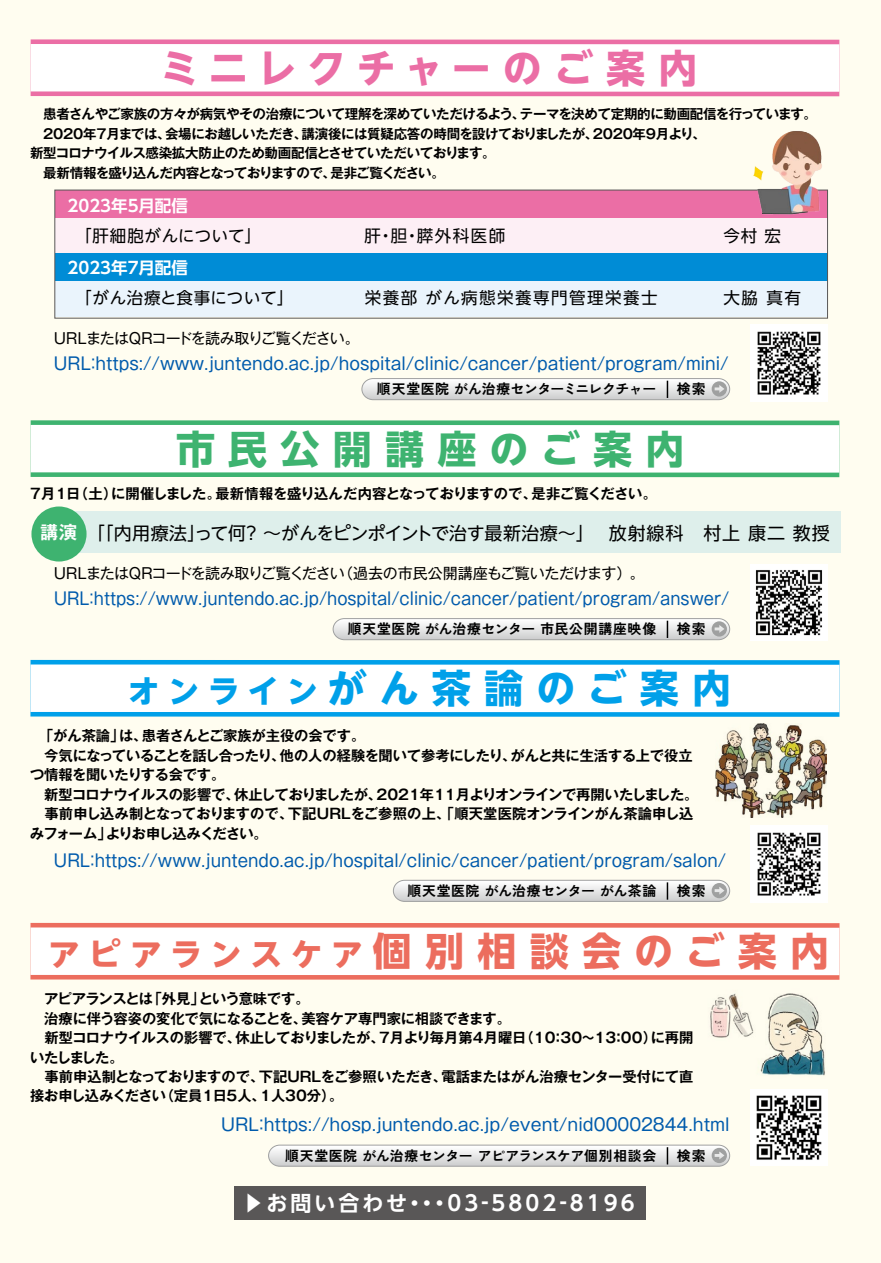
<style>
.page{position:relative;width:881px;height:1263px;background:#fff}
.page>*{position:absolute;margin:0;border:0;box-sizing:border-box;transform-origin:0 0}
.t1{font:700 39px "UD Shin Go NT Pro";letter-spacing:.275em;color:#eb6ea5}
.t2{font:700 39px "UD Shin Go NT Pro";letter-spacing:.34em;color:#3eb370}
.t3{font:700 39px "UD Shin Go NT Pro";letter-spacing:.34em;color:#ec6d5e}
.t4{font:700 39px "UD Shin Go NT Pro";letter-spacing:.335em;color:#00a0e9}
.t5{font:700 31.5px "UD Shin Go NT Pro";letter-spacing:.28em;color:#ec6d5e}
.t6{font:700 31.5px "UD Shin Go NT Pro";letter-spacing:.255em;color:#00a0e9}
.t7{font:700 21px "UD Shin Go NT Pro De";letter-spacing:.15em;color:#fff}
.t8{font:18px "UD Shin Go NT Pro";letter-spacing:.02em;color:#000}
.t9{font:700 18px "Gothic MB101 Pro De";color:#fff}
.t10{font:17.25px "Gothic MB101 Pro";color:#005bac}
.t11{font:17.25px "Gothic MB101 Pro";color:#005bac;scale:.94 1}
.t12{font:17.25px "Gothic MB101 Pro";color:#005bac;scale:.96 1}
.t13{font:16.5px "UD Shin Go NT Pro";letter-spacing:.08em;color:#000}
.t14{font:700 16.5px "UD Shin Go NT Pro De";color:#fff}
.t15{font:16.5px "UD Shin Go NT Pro";letter-spacing:.015em;color:#000}
.t16{font:16.5px "UD Shin Go NT Pro";letter-spacing:.025em;color:#000}
.t17{font:15px "Gothic MB101 Pro";letter-spacing:-.095em;color:#000}
.t18{font:15px "Gothic MB101 Pro";letter-spacing:-.01em;color:#000}
.t19{font:700 14.25px/19.5px "Gothic MB101 Pro De";letter-spacing:-.015em;color:#000}
.t20{font:700 14.25px/19.5px "Gothic MB101 Pro De";letter-spacing:-.05em;color:#000}
.t21{font:700 14.25px/19.5px "Gothic MB101 Pro De";letter-spacing:-.035em;color:#000}
.t22{font:700 14.25px "Gothic MB101 Pro De";letter-spacing:.015em;color:#000}
.t23{font:700 14.25px "Gothic MB101 Pro De";letter-spacing:.005em;color:#000}
.t24{font:700 14.25px "Gothic MB101 Pro De";letter-spacing:-.045em;color:#000}
.t25{font:700 14.25px "Gothic MB101 Pro De";letter-spacing:-.065em;color:#000}
.t26{font:700 14.25px "Gothic MB101 Pro De";letter-spacing:-.04em;color:#000}
.t27{font:700 13.8px "Zen K Gothic";letter-spacing:.04em;color:#000}
.t28{font:700 13.8px "Zen K Gothic";letter-spacing:-.015em;color:#000}
.t29{font:700 13.5px "Gothic MB101 Pro De";letter-spacing:-.025em;color:#000}
.t30{font:700 13.5px "Gothic MB101 Pro De";letter-spacing:-.055em;color:#000}
.t31{font:700 13.5px "Gothic MB101 Pro De";letter-spacing:-.07em;color:#000}
</style>
<div class="page">
<div style="left:0;top:0;width:880px;height:1263px;background:#fffdf0"></div>
<img style="left:760px;top:993px;width:65px;height:83px">
<img style="left:715px;top:723px;width:111px;height:95px">
<img style="left:710px;top:993px;width:54px;height:53px">
<div style="left:55px;top:255px;width:772px;height:62px;background:#eaf4fc"></div>
<div style="left:55px;top:190px;width:772px;height:66px;background:#fdeff5"></div>
<div style="left:55px;top:190px;width:772px;height:28px;background:#eb6ea5"></div>
<div style="left:55px;top:253px;width:772px;height:28px;background:#008cd6"></div>
<div style="left:31px;top:39px;width:808px;height:57px;background:#eb6ea5"></div>
<div style="left:31px;top:44px;width:808px;height:48px;background:#fff"></div>
<div style="left:31px;top:420px;width:808px;height:57px;background:#3eb370"></div>
<div style="left:31px;top:425px;width:808px;height:48px;background:#fff"></div>
<div style="left:234px;top:1186px;width:411px;height:34px;background:#595757"></div>
<img style="left:750px;top:325px;width:77px;height:76px">
<div style="left:30px;top:660px;width:809px;height:57px;background:#00a0e9"></div>
<div style="left:30px;top:664px;width:809px;height:48px;background:#fff"></div>
<div style="left:30px;top:923px;width:809px;height:57px;background:#ec6d5e"></div>
<div style="left:30px;top:927px;width:809px;height:48px;background:#fff"></div>
<img style="left:750px;top:826px;width:77px;height:76px">
<svg style="left:361px;top:378px;width:369px;height:22px"></svg>
<svg style="left:392px;top:879px;width:338px;height:23px"></svg>
<img style="left:750px;top:1089px;width:77px;height:77px">
<svg style="left:268px;top:1144px;width:462px;height:23px"></svg>
<img style="left:750px;top:564px;width:77px;height:77px">
<svg style="left:332px;top:618px;width:398px;height:22px"></svg>
<div style="left:65px;top:511px;width:775px;height:42px;background:#deefeb"></div>
<div style="left:31px;top:506px;width:55px;height:55px;background:#3eb370;border-radius:50%"></div>
<img style="left:743px;top:131px;width:85px;height:87px">
<h1 class="t1" style="left:160px;top:36px;width:538px">ミニレクチャーのご案内</h1>
<p class="t29" style="left:30px;top:103px;width:496px">　患者さんやご家族の方々が病気やその治療について理解を深めていただけるよう、</p>
<p class="t29" style="left:519px;top:103px;width:299px">テーマを決めて定期的に動画配信を行っています。</p>
<p class="t29" style="left:301px;top:122px;width:298px">講演後には質疑応答の時間を設けておりましたが、</p>
<p class="t29" style="left:165px;top:122px;width:144px">会場にお越しいただき、</p>
<p class="t29" style="left:30px;top:122px;width:142px">　2020年7月までは、</p>
<p class="t29" style="left:30px;top:142px;width:467px">新型コロナウイルス感染拡大防止のため動画配信とさせていただいております。</p>
<p class="t31" style="left:330px;top:161px;width:116px">是非ご覧ください。</p>
<p class="t29" style="left:592px;top:122px;width:115px">2020年9月より、</p>
<p class="t30" style="left:30px;top:161px;width:307px">　最新情報を盛り込んだ内容となっておりますので、</p>
<p class="t14" style="left:68px;top:192px;width:122px">2023年5月配信</p>
<p class="t16" style="left:75px;top:222px;width:187px">「肝細胞がんについて」</p>
<p class="t14" style="left:68px;top:255px;width:122px">2023年7月配信</p>
<p class="t15" style="left:75px;top:285px;width:220px">「がん治療と食事について」</p>
<p class="t13" style="left:417px;top:222px;width:90px">膵外科医師</p>
<p class="t13" style="left:390px;top:222px;width:18px">胆</p>
<p class="t13" style="left:364px;top:222px;width:18px">肝</p>
<p class="t13" style="left:377px;top:222px;width:18px">・</p>
<p class="t13" style="left:403px;top:222px;width:18px">・</p>
<p class="t13" style="left:723px;top:222px;width:59px">今村宏</p>
<p class="t13" style="left:364px;top:285px;width:54px">栄養部</p>
<p class="t13" style="left:425px;top:285px;width:233px">がん病態栄養専門管理栄養士</p>
<p class="t13" style="left:723px;top:285px;width:36px">大脇</p>
<p class="t13" style="left:766px;top:285px;width:36px">真有</p>
<p class="t17" style="left:52px;top:326px;width:308px">ＵＲＬまたはＱＲコードを読み取りご覧ください。</p>
<p class="t10" style="left:52px;top:349px;width:677px">ＵＲＬhttps://www.juntendo.ac j p. /hospital/clinic/cancer/patient/program/mini/</p>
<p class="t10" style="left:85px;top:349px;width:18px">：</p>
<p class="t28" style="left:377px;top:382px;width:281px">順天堂医院がん治療センターミニレクチャー</p>
<p class="t27" style="left:676px;top:382px;width:30px">検索</p>
<h1 class="t2" style="left:176px;top:417px;width:509px">市民公開講座のご案内</h1>
<p class="t19" style="left:215px;top:482px;width:323px">最新情報を盛り込んだ内容となっておりますので、</p>
<p class="t19" style="left:531px;top:482px;width:127px">是非ご覧ください。</p>
<p class="t19" style="left:30px;top:482px;width:89px">7月1 （日土）</p>
<p class="t20" style="left:111px;top:482px;width:111px">に開催しました。</p>
<p class="t9" style="left:40px;top:518px;width:38px">講演</p>
<p class="t8" style="left:242px;top:519px;width:588px">？ ～がんをピンポイントで治す最新治療～」　放射線科　村上康二教授</p>
<p class="t8" style="left:87px;top:519px;width:161px">「「内用療法って何</p>
<p class="t8" style="left:187px;top:519px;width:20px">」</p>
<p class="t18" style="left:338px;top:561px;width:308px">（過去の市民公開講座もご覧いただけます 。(</p>
<p class="t17" style="left:52px;top:561px;width:293px">ＵＲＬまたはＱＲコードを読み取りご覧ください</p>
<p class="t11" style="left:52px;top:584px;width:721px">ＵＲＬhttps://www.juntendo.ac j p. /hospital/clinic/cancer/patient/program/answer/</p>
<p class="t11" style="left:84px;top:584px;width:19px">：</p>
<h2 class="t6" style="left:128px;top:665px;width:191px">オンライン</h2>
<p class="t27" style="left:347px;top:622px;width:310px">順天堂医院がん治療センター市民公開講座映像</p>
<p class="t27" style="left:676px;top:622px;width:30px">検索</p>
<h1 class="t4" style="left:327px;top:656px;width:405px">がん茶論のご案内</h1>
<p class="t19" style="left:142px;top:724px;width:225px">患者さんとご家族が主役の会です。</p>
<p class="t19" style="left:30px;top:724px;width:96px">　「がん茶論」</p>
<p class="t19" style="left:119px;top:724px;width:30px">は、</p>
<p class="t19" style="left:510px;top:744px;width:183px">がんと共に生活する上で役立</p>
<p class="t21" style="left:30px;top:744px;width:257px">　今気になっていることを話し合ったり、つ情報を聞いたりする会です。</p>
<p class="t19" style="left:279px;top:744px;width:238px">他の人の経験を聞いて参考にしたり、</p>
<p class="t19" style="left:30px;top:782px;width:211px">　新型コロナウイルスの影響で、</p>
<p class="t20" style="left:234px;top:782px;width:150px">休止しておりましたが、</p>
<p class="t19" style="left:376px;top:782px;width:323px">2021年11月よりオンラインで再開いたしました。</p>
<p class="t22" style="left:288px;top:802px;width:407px">下記URLをご参照の上、「順天堂医院オンラインがん茶論申し込</p>
<p class="t20" style="left:106px;top:802px;width:189px;text-indent:-76px">　事前申し込み制となっておりますので、よりお申し込みください。</p>
<p class="t19" style="left:30px;top:821px;width:83px">みフォーム」</p>
<p class="t12" style="left:52px;top:846px;width:703px">ＵＲＬhttps://www.juntendo.ac j p. /hospital/clinic/cancer/patient/program/salon/</p>
<p class="t12" style="left:84px;top:846px;width:19px">：</p>
<p class="t27" style="left:407px;top:884px;width:250px">順天堂医院がん治療センターがん茶論</p>
<p class="t27" style="left:676px;top:884px;width:30px">検索</p>
<h2 class="t5" style="left:49px;top:928px;width:316px">アピアランスケア</h2>
<p class="t26" style="left:198px;top:987px;width:112px">という意味です。</p>
<p class="t19" style="left:148px;top:987px;width:58px">「外見」</p>
<p class="t25" style="left:30px;top:987px;width:124px">　アピアランスとは</p>
<h1 class="t3" style="left:373px;top:919px;width:457px">個別相談会のご案内</h1>
<p class="t19" style="left:30px;top:1006px;width:278px">　治療に伴う容姿の変化で気になることを、</p>
<p class="t19" style="left:301px;top:1006px;width:211px">美容ケア専門家に相談できます。</p>
<p class="t19" style="left:30px;top:1026px;width:212px">　新型コロナウイルスの影響で、いたしました。</p>
<p class="t24" style="left:235px;top:1026px;width:150px">休止しておりましたが、</p>
<p class="t19" style="left:519px;top:1026px;width:139px">（1 0：30～1 3：00）</p>
<p class="t23" style="left:379px;top:1026px;width:149px">7月より毎月第4月曜日</p>
<p class="t19" style="left:650px;top:1026px;width:44px">に再開</p>
<p class="t23" style="left:258px;top:1065px;width:190px">下記URLをご参照いただき、</p>
<p class="t19" style="left:441px;top:1065px;width:253px">電話またはがん治療センター受付にて直</p>
<p class="t19" style="left:260px;top:1065px;width:85px;text-indent:-230px">　事前申込制となっておりますので、<br>1人30分。(</p>
<p class="t24" style="left:30px;top:1084px;width:137px">接お申し込みください</p>
<p class="t19" style="left:160px;top:1084px;width:108px">（定員1日5人、</p>
<p class="t10" style="left:219px;top:1110px;width:511px">ＵＲＬhttps://hosp.juntendo.ac j p. /event/nid00002844.html</p>
<p class="t10" style="left:253px;top:1110px;width:19px">：</p>
<p class="t27" style="left:285px;top:1149px;width:372px">順天堂医院がん治療センターアピアランスケア個別相談会</p>
<h3 class="t7" style="left:243px;top:1186px;width:393px">▶お問い合わせ ・・・ 03-5802-8196</h3>
<p class="t27" style="left:676px;top:1149px;width:30px">検索</p>
</div>
